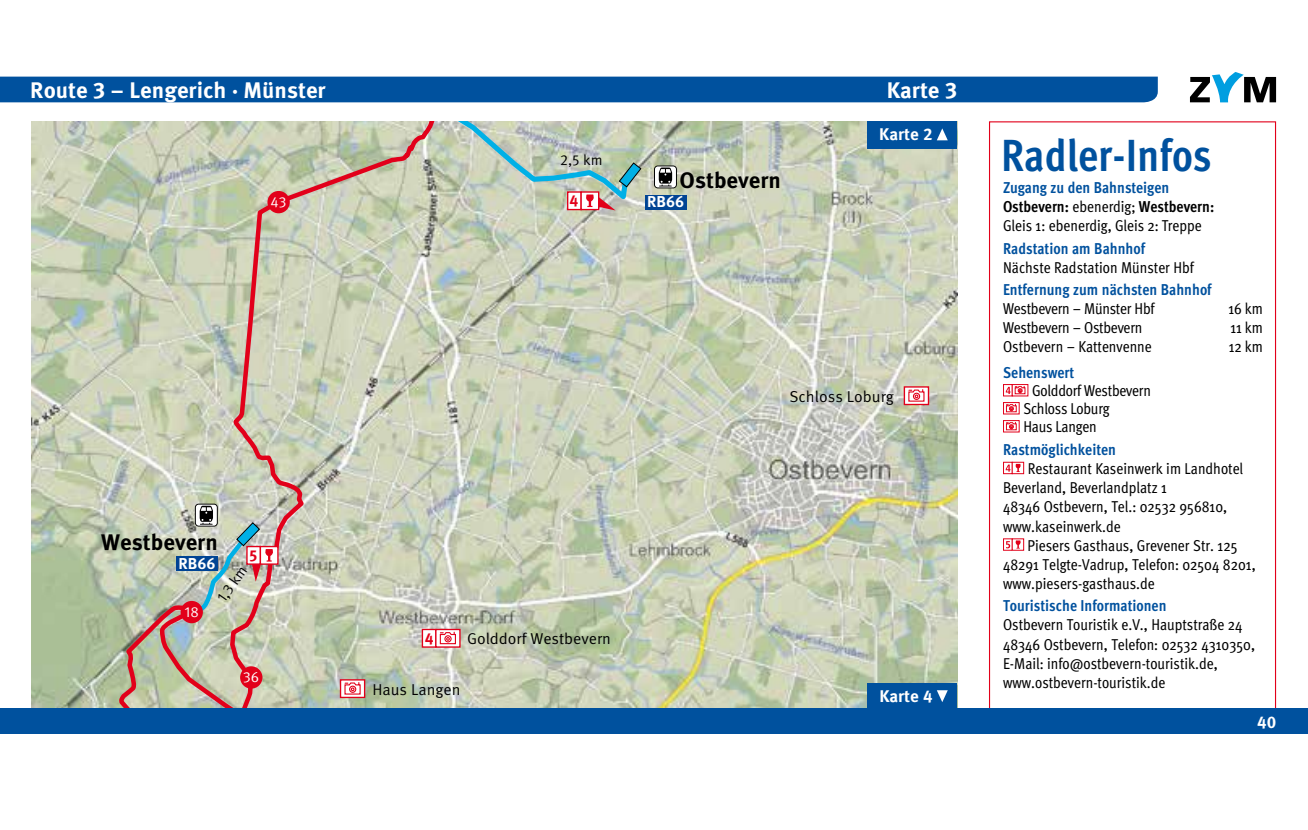
<style>
.page{position:relative;width:1308px;height:830px;background:#fff}
.page>*{position:absolute;margin:0;border:0;box-sizing:border-box;transform-origin:0 0}
.t1{font:700 condensed 45px "Meta Pro";color:#00519e}
.t2{font:700 22.5px "Meta Pro";color:#fff}
.t3{font:700 22.5px "Meta Pro";color:#000}
.t4{font:700 16.88px "Meta Pro";color:#fff}
.t5{font:condensed 15.75px/19.1px "Meta Pro";color:#000}
.t6{font:700 condensed 15.75px "Meta Pro";color:#00519e}
.t7{font:15.75px "Meta Pro Norm";color:#000}
.t8{font:700 15.75px "Meta Pro";color:#fff}
.t9{font:700 15.75px "Meta Pro";color:#e2001a}
.t10{font:14.62px "Meta Pro Norm";color:#000}
.t11{font:14.62px "Meta Pro Norm";color:#fff}
.s1{font-weight:700;color:#00519e}
.s2{font-weight:700}
</style>
<div class="page">
<img style="left:821px;top:121px;width:136px;height:587px">
<svg style="left:32px;top:121px;width:789px;height:587px;background:#c6cab4"></svg>
<div style="left:989px;top:121px;width:287px;height:593px;background:#fff;border:1px solid #e2001a"></div>
<div style="left:867px;top:682px;width:90px;height:28px;background:#00519e"></div>
<svg style="left:936px;top:690px;width:11px;height:11px"></svg>
<div style="left:867px;top:121px;width:90px;height:28px;background:#00519e"></div>
<svg style="left:937px;top:128px;width:10px;height:12px"></svg>
<div style="left:1003px;top:384px;width:9px;height:12px;border:1px solid #e2001a"></div>
<div style="left:1011px;top:384px;width:17px;height:12px;border:1px solid #e2001a"></div>
<svg style="left:1005px;top:385px;width:20px;height:9px"></svg>
<div style="left:1003px;top:402px;width:16px;height:12px;border:1px solid #e2001a"></div>
<svg style="left:1005px;top:403px;width:12px;height:9px"></svg>
<div style="left:1003px;top:420px;width:16px;height:12px;border:1px solid #e2001a"></div>
<svg style="left:1005px;top:421px;width:12px;height:9px"></svg>
<div style="left:1003px;top:461px;width:9px;height:13px;border:1px solid #e2001a"></div>
<div style="left:1011px;top:461px;width:13px;height:13px;border:1px solid #e2001a"></div>
<svg style="left:1005px;top:463px;width:16px;height:9px"></svg>
<div style="left:1003px;top:538px;width:9px;height:12px;border:1px solid #e2001a"></div>
<div style="left:1011px;top:538px;width:13px;height:12px;border:1px solid #e2001a"></div>
<svg style="left:1006px;top:540px;width:15px;height:8px"></svg>
<div style="left:176px;top:556px;width:42px;height:15px;background:#004494"></div>
<div style="left:422px;top:628px;width:14px;height:19px;background:#fff;border:1px solid #e2001a"></div>
<svg style="left:435px;top:628px;width:25px;height:19px"></svg>
<svg style="left:439px;top:630px;width:17px;height:14px"></svg>
<svg style="left:340px;top:678px;width:25px;height:19px"></svg>
<svg style="left:344px;top:681px;width:17px;height:13px"></svg>
<svg style="left:903px;top:386px;width:26px;height:19px"></svg>
<svg style="left:907px;top:388px;width:18px;height:14px"></svg>
<div style="left:260px;top:545px;width:19px;height:19px;background:#fff;border:1px solid #e2001a"></div>
<svg style="left:192px;top:503px;width:83px;height:111px;background:#b4b6b3"></svg>
<svg style="left:435px;top:121px;width:386px;height:89px;background:#bac6b7"></svg>
<div style="left:267px;top:191px;width:23px;height:22px;background:#e2001a;border-radius:50%"></div>
<div style="left:240px;top:666px;width:22px;height:22px;background:#e2001a;border-radius:50%"></div>
<div style="left:180px;top:600px;width:23px;height:23px;background:#e2001a;border-radius:50%"></div>
<div style="left:0;top:708px;width:1307px;height:25px;background:#00519e"></div>
<div style="left:0;top:77px;width:1157px;height:25px;background:#00519e"></div>
<svg style="left:1190px;top:102px;width:86px;height:1px"></svg>
<svg style="left:1190px;top:72px;width:86px;height:30px"></svg>
<h2 class="t2" style="left:30px;top:73px;width:297px">Route 3 – Lengerich · Münster</h2>
<h2 class="t2" style="left:886px;top:73px;width:72px">Karte 3</h2>
<p class="t10" style="left:560px;top:149px;width:44px">2,5 km</p>
<p class="t11" style="left:271px;top:191px;width:17px">43</p>
<p class="t9" style="left:569px;top:188px;width:10px">4</p>
<h2 class="t3" style="left:679px;top:163px;width:103px">Ostbevern</h2>
<p class="t8" style="left:647px;top:189px;width:39px">RB66</p>
<p class="t4" style="left:879px;top:121px;width:55px">Karte 2</p>
<h2 class="t3" style="left:101px;top:524px;width:118px">Westbevern</h2>
<p class="t9" style="left:249px;top:543px;width:9px">5</p>
<p class="t8" style="left:179px;top:551px;width:39px">RB66</p>
<p class="t10" style="left:211px;top:593px;width:42px;rotate:-55deg">1,3 km</p>
<p class="t11" style="left:185px;top:600px;width:16px">18</p>
<p class="t11" style="left:243px;top:665px;width:18px">36</p>
<p class="t9" style="left:425px;top:625px;width:10px">4</p>
<p class="t7" style="left:372px;top:677px;width:90px">Haus Langen</p>
<p class="t7" style="left:467px;top:626px;width:145px">Golddorf Westbevern</p>
<p class="t7" style="left:789px;top:384px;width:106px">Schloss Loburg</p>
<p class="t4" style="left:879px;top:682px;width:55px">Karte 4</p>
<h1 class="t1" style="left:1001px;top:121px;width:212px">Radler-Infos</h1>
<p class="t5" style="left:1003px;top:176px;width:213px"><span class="s1">Zugang zu den Bahnsteigen<br></span><span class="s2">Ostbevern:</span> ebenerdig; <span class="s2">Westbevern:<br></span>Gleis 1: ebenerdig, Gleis 2: Treppe</p>
<p class="t6" style="left:1003px;top:236px;width:143px">Radstation am Bahnhof</p>
<p class="t5" style="left:1003px;top:256px;width:192px">Nächste Radstation Münster Hbf</p>
<p class="t6" style="left:1003px;top:277px;width:210px">Entfernung zum nächsten Bahnhof</p>
<p class="t5" style="left:1003px;top:298px;width:153px">Westbevern – Münster Hbf</p>
<p class="t5" style="left:1228px;top:298px;width:36px">16 km</p>
<p class="t5" style="left:1003px;top:317px;width:141px">Westbevern – Ostbevern</p>
<p class="t5" style="left:1230px;top:317px;width:34px">11 km</p>
<p class="t5" style="left:1003px;top:336px;width:150px">Ostbevern – Kattenvenne</p>
<p class="t5" style="left:1228px;top:336px;width:35px">12 km</p>
<p class="t6" style="left:1003px;top:360px;width:73px">Sehenswert</p>
<p class="t5" style="left:1023px;top:380px;width:129px;line-height:18px;text-indent:9px">Golddorf Westbevern<br>Schloss Loburg<br>Haus Langen</p>
<p class="t6" style="left:1003px;top:437px;width:114px">Rastmöglichkeiten</p>
<p class="t5" style="left:1003px;top:457px;width:242px;text-indent:25px">Restaurant Kaseinwerk im Landhotel<br>Beverland, Beverlandplatz 1<br>48346 Ostbevern, Tel.: 02532 956810, www.kaseinwerk.de</p>
<p class="t5" style="left:1003px;top:534px;width:254px;text-indent:24px">Piesers Gasthaus, Grevener Str. 125<br>48291 Telgte-Vadrup, Telefon: 02504 8201, www.piesers-gasthaus.de</p>
<p class="t6" style="left:1003px;top:593px;width:165px">Touristische Informationen</p>
<p class="t5" style="left:1003px;top:614px;width:253px">Ostbevern Touristik e.V., Hauptstraße 24<br>48346 Ostbevern, Telefon: 02532 4310350, E-Mail: info@ostbevern-touristik.de, www.ostbevern-touristik.de</p>
<p class="t4" style="left:1257px;top:708px;width:21px">40</p>
</div>
